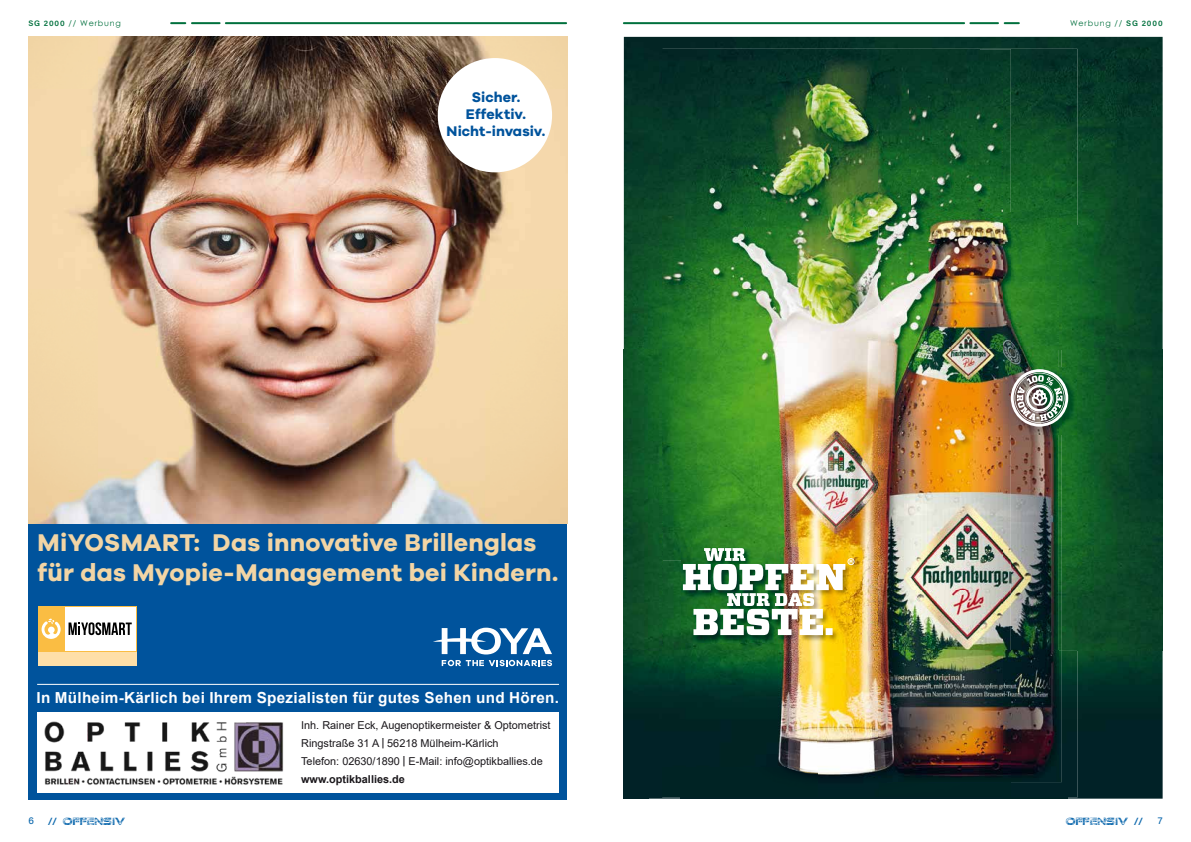
<style>
.page{position:relative;width:1191px;height:842px;background:#fff}
.page>*{position:absolute;margin:0;border:0;box-sizing:border-box;transform-origin:0 0}
.t1{font:700 25px/30px "Galano Grotesque";letter-spacing:.01em;color:#f2d5a5}
.t2{font:700 15.2px "Arial";letter-spacing:.02em;color:#fff}
.t3{font:700 14.4px/17.3px "Galano Grotesque";letter-spacing:.005em;color:#00539c;text-align:center}
.t4{font:10.9px/18.2px "Arial";color:#1a171b}
.t5{font:10px "Good Times Bad Times";color:#0c68ad}
.t6{font:10px "Acumin Variable Concept";color:#0c68ad}
.t7{font:8px "Century Gothic";letter-spacing:.1em;color:#00703d}
.s1{font-family:"Acumin Variable Concept"}
.s2{font-family:"Arial Narrow";font-weight:700}
.s3{font-weight:700}
</style>
<div class="page">
<hr style="left:624px;top:22px;width:340px;height:2px;background:#00703d">
<hr style="left:226px;top:22px;width:340px;height:2px;background:#00703d">
<svg style="left:1004px;top:22px;width:14px;height:2px"></svg>
<svg style="left:171px;top:22px;width:14px;height:2px"></svg>
<hr style="left:970px;top:22px;width:28px;height:2px;background:#00703d">
<hr style="left:192px;top:22px;width:28px;height:2px;background:#00703d">
<div style="left:28px;top:524px;width:539px;height:187px;background:#00539c"></div>
<img style="left:28px;top:37px;width:539px;height:487px">
<div style="left:438px;top:58px;width:114px;height:114px;background:#fff;border-radius:50%"></div>
<div style="left:38px;top:650px;width:98px;height:16px;background:#fedfa8"></div>
<div style="left:38px;top:606px;width:98px;height:45px;background:#fabd43"></div>
<div style="left:65px;top:607px;width:71px;height:43px;background:#fff"></div>
<svg style="left:69px;top:622px;width:63px;height:13px"></svg>
<svg style="left:42px;top:619px;width:19px;height:20px"></svg>
<svg style="left:433px;top:628px;width:119px;height:26px"></svg>
<svg style="left:442px;top:660px;width:110px;height:6px"></svg>
<img style="left:44px;top:721px;width:240px;height:64px">
<img style="left:624px;top:37px;width:538px;height:312px">
<img style="left:1077px;top:349px;width:85px;height:302px">
<img style="left:624px;top:349px;width:24px;height:450px">
<img style="left:1067px;top:651px;width:95px;height:148px">
<img style="left:680px;top:798px;width:387px;height:1px">
<img style="left:1010px;top:49px;width:67px;height:176px">
<img style="left:1061px;top:225px;width:16px;height:426px">
<img style="left:1002px;top:651px;width:75px;height:147px">
<img style="left:1058px;top:219px;width:3px;height:432px">
<img style="left:1058px;top:651px;width:3px;height:131px">
<img style="left:1010px;top:212px;width:48px;height:570px">
<img style="left:979px;top:49px;width:31px;height:163px">
<img style="left:663px;top:49px;width:316px;height:1px">
<div style="left:879px;top:782px;width:131px;height:15px;background:#002324"></div>
<svg style="left:1002px;top:212px;width:8px;height:7px"></svg>
<img style="left:881px;top:219px;width:129px;height:564px">
<img style="left:648px;top:50px;width:15px;height:601px">
<img style="left:648px;top:651px;width:32px;height:148px">
<img style="left:662px;top:560px;width:31px;height:238px">
<img style="left:693px;top:797px;width:309px;height:1px">
<img style="left:663px;top:50px;width:246px;height:120px">
<img style="left:909px;top:50px;width:93px;height:162px">
<img style="left:663px;top:170px;width:216px;height:391px">
<img style="left:879px;top:170px;width:31px;height:42px">
<img style="left:847px;top:560px;width:31px;height:91px">
<img style="left:693px;top:642px;width:154px;height:9px">
<img style="left:663px;top:651px;width:216px;height:146px">
<img style="left:878px;top:212px;width:124px;height:28px">
<img style="left:878px;top:240px;width:3px;height:542px">
<img style="left:682px;top:547px;width:179px;height:95px">
<img style="left:683px;top:548px;width:171px;height:87px">
<img style="left:1009px;top:368px;width:67px;height:67px">
<img style="left:1010px;top:369px;width:58px;height:58px">
<hr style="left:37px;top:684px;width:522px;height:1px;background:#fff">
<p class="t7" style="left:28px;top:17px;width:94px"><span class="s1">SG 2000</span> // Werbung</p>
<p class="t7" style="left:1070px;top:17px;width:94px">Werbung // <span class="s1">SG 2000</span></p>
<h3 class="t3" style="left:446px;top:88px;width:100px">Sicher.<br>Effektiv.<br>Nicht-invasiv.</h3>
<h1 class="t1" style="left:38px;top:527px;width:522px">MiYOSMART: Das innovative Brillenglas für das Myopie-Management bei Kindern.</h1>
<h2 class="t2" style="left:36px;top:687px;width:524px">In Mülheim-Kärlich bei Ihrem Spezialisten für gutes Sehen und Hören.</h2>
<p class="t6" style="left:28px;top:814px;width:7px">6</p>
<p class="t4" style="left:301px;top:716px;width:251px">Inh. Rainer Eck, Augenoptikermeister &amp; Optometrist Ringstraße 31 A <span class="s2">|</span> 56218 Mülheim-Kärlich<br>Telefon: 02630/1890 <span class="s2">|</span> E-Mail: info@optikballies.de <span class="s3">www.optikballies.de</span></p>
<p class="t5" style="left:48px;top:815px;width:78px">// OFFENSIV</p>
<p class="t5" style="left:1065px;top:815px;width:78px">OFFENSIV //</p>
<p class="t6" style="left:1157px;top:814px;width:6px">7</p>
</div>
